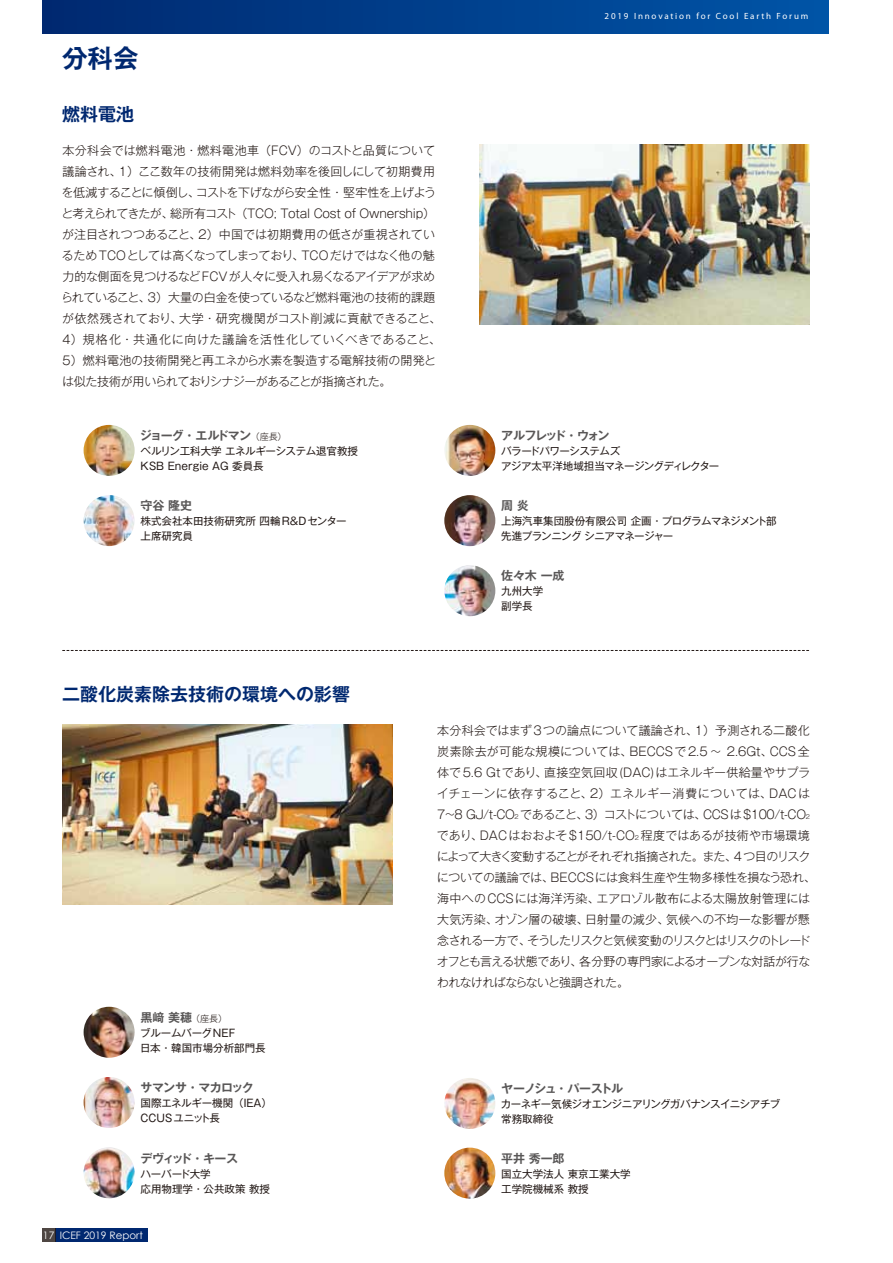
<style>
.page{position:relative;width:893px;height:1263px;background:#fff}
.page>*{position:absolute;margin:0;border:0;box-sizing:border-box;transform-origin:0 0}
.t1{font:700 25.5px "Gothic MB101 Pr 6 De";color:#002870}
.t2{font:700 18px "Gothic MB101 Pr 6 N De";color:#002870}
.t3{font:300 12px/21px "Gothic MB101 Pr 6 N";letter-spacing:-.015em;color:#221815}
.t4{font:700 12px "Gothic MB101 Pr 6 N De";letter-spacing:-.06em;color:#595757}
.t5{font:700 12px "Gothic MB101 Pr 6 N De";letter-spacing:-.08em;color:#595757}
.t6{font:700 12px "Gothic MB101 Pr 6 N De";letter-spacing:-.085em;color:#595757}
.t7{font:700 12px "Gothic MB101 Pr 6 N De";letter-spacing:-.125em;color:#595757}
.t8{font:10.5px/15px "Gothic MB101 Pr 6 N";letter-spacing:-.01em;color:#221815}
.t9{font:10.5px/15px "Gothic MB101 Pr 6 N";letter-spacing:-.045em;color:#221815}
.t10{font:10.35px "Century Gothic";color:#fff}
.t11{font:9px "Myriad Pro";letter-spacing:.2em;color:#fff}
.s1{font-family:"Gothic MB101 Pr 6 N";font-weight:300;font-size:9px;color:#221815}
.s2{font-size:6px}
</style>
<div class="page">
<div style="left:42px;top:0;width:787px;height:34px;background:linear-gradient(to right,#002970,#0055a7)"></div>
<img style="left:480px;top:144px;width:330px;height:180px">
<img style="left:63px;top:724px;width:330px;height:180px">
<svg style="left:63px;top:650px;width:746px;height:1px"></svg>
<img style="left:84px;top:425px;width:51px;height:51px;border-radius:26px">
<img style="left:84px;top:495px;width:51px;height:51px;border-radius:26px">
<img style="left:444px;top:495px;width:51px;height:51px;border-radius:26px">
<img style="left:444px;top:425px;width:51px;height:51px;border-radius:26px">
<img style="left:444px;top:565px;width:51px;height:51px;border-radius:26px">
<img style="left:444px;top:1078px;width:51px;height:51px;border-radius:26px">
<img style="left:444px;top:1147px;width:51px;height:52px;border-radius:26px">
<img style="left:84px;top:1077px;width:51px;height:51px;border-radius:26px">
<img style="left:84px;top:1147px;width:51px;height:51px;border-radius:26px">
<img style="left:84px;top:1007px;width:51px;height:51px;border-radius:26px">
<div style="left:55px;top:1229px;width:93px;height:13px;background:#002870"></div>
<div style="left:42px;top:1229px;width:13px;height:13px;background:#4e4643"></div>
<p class="t1" style="left:62px;top:38px;width:78px">分科会</p>
<p class="t2" style="left:62px;top:99px;width:73px">燃料電池</p>
<p class="t3" style="left:61px;top:139px;width:382px">本分科会では燃料電池・燃料電池車（FCV）のコストと品質について議論され、１）ここ数年の技術開発は燃料効率を後回しにして初期費用を低減することに傾倒し、コストを下げながら安全性・堅牢性を上げようと考えられてきたが、総所有コスト（TCO; Total Cost of Ownership）が注目されつつあること、２）中国では初期費用の低さが重視されているためTCOとしては高くなってしまっており、TCOだけではなく他の魅力的な側面を見つけるなどFCVが人々に受入れ易くなるアイデアが求められていること、３）大量の白金を使っているなど燃料電池の技術的課題が依然残されており、大学・研究機関がコスト削減に貢献できること、４）規格化・共通化に向けた議論を活性化していくべきであること、５）燃料電池の技術開発と再エネから水素を製造する電解技術の開発とは似た技術が用いられておりシナジーがあることが指摘された。</p>
<p class="t5" style="left:140px;top:425px;width:148px">ジョーグ・エルドマン<span class="s1">（座長）</span></p>
<p class="t8" style="left:140px;top:443px;width:219px">ベルリン工科大学 エネルギーシステム退官教授<br>KSB Energie AG 委員長</p>
<p class="t4" style="left:140px;top:495px;width:53px">守谷 隆史</p>
<p class="t8" style="left:140px;top:513px;width:208px">株式会社本田技術研究所 四輪R&amp;Dセンター上席研究員</p>
<p class="t2" style="left:62px;top:679px;width:289px">二酸化炭素除去技術の環境への影響</p>
<p class="t11" style="left:605px;top:11px;width:205px">2019 Innovation for Cool Earth Forum</p>
<p class="t7" style="left:501px;top:425px;width:110px">アルフレッド・ウォン</p>
<p class="t9" style="left:501px;top:443px;width:220px">バラードパワーシステムズ<br>アジア太平洋地域担当マネージングディレクター</p>
<p class="t4" style="left:501px;top:495px;width:29px">周 炎</p>
<p class="t9" style="left:501px;top:513px;width:277px">上海汽車集団股份有限公司 企画・プログラムマネジメント部先進プランニング シニアマネージャー</p>
<p class="t4" style="left:501px;top:565px;width:65px">佐々木 一成</p>
<p class="t8" style="left:501px;top:583px;width:43px">九州大学副学長</p>
<p class="t4" style="left:140px;top:1007px;width:88px">黒﨑 美穂 <span class="s1">（座長）</span></p>
<p class="t8" style="left:140px;top:1024px;width:127px">ブルームバーグNEF<br>日本・韓国市場分析部門長</p>
<p class="t4" style="left:140px;top:1078px;width:115px">サマンサ・マカロック</p>
<p class="t8" style="left:140px;top:1095px;width:133px">国際エネルギー機関（IEA）<br>CCUSユニット長</p>
<p class="t4" style="left:140px;top:1148px;width:99px">デヴィッド・キース</p>
<p class="t8" style="left:140px;top:1166px;width:131px">ハーバード大学<br>応用物理学・公共政策 教授</p>
<p class="t10" style="left:43px;top:1229px;width:101px">17 ICEF 2019 Report</p>
<p class="t3" style="left:437px;top:719px;width:381px">本分科会ではまず3つの論点について議論され、１）予測される二酸化炭素除去が可能な規模については、BECCSで2.5 ～ 2.6Gt、CCS全体で5.6 Gtであり、直接空気回収(DAC)はエネルギー供給量やサプライチェーンに依存すること、２）エネルギー消費については、DACは7~8 GJ/t-CO<span class="s2">2</span> であること、３）コストについては、CCSは$100/t-CO<span class="s2">2</span>であり、DACはおおよそ$150/t-CO<span class="s2">2</span> 程度ではあるが技術や市場環境によって大きく変動することがそれぞれ指摘された。また、4 つ目のリスクについての議論では、BECCSには食料生産や生物多様性を損なう恐れ、海中へのCCSには海洋汚染、エアロゾル散布による太陽放射管理には大気汚染、オゾン層の破壊、日射量の減少、気候への不均一な影響が懸念される一方で、そうしたリスクと気候変動のリスクとはリスクのトレードオフとも言える状態であり、各分野の専門家によるオープンな対話が行なわれなければならないと強調された。</p>
<p class="t6" style="left:501px;top:1078px;width:123px">ヤーノシュ・パーストル</p>
<p class="t9" style="left:501px;top:1096px;width:281px">カーネギー気候ジオエンジニアリングガバナンスイニシアチブ常務取締役</p>
<p class="t4" style="left:501px;top:1148px;width:65px">平井 秀一郎</p>
<p class="t8" style="left:501px;top:1166px;width:131px">国立大学法人 東京工業大学工学院機械系 教授</p>
</div>
